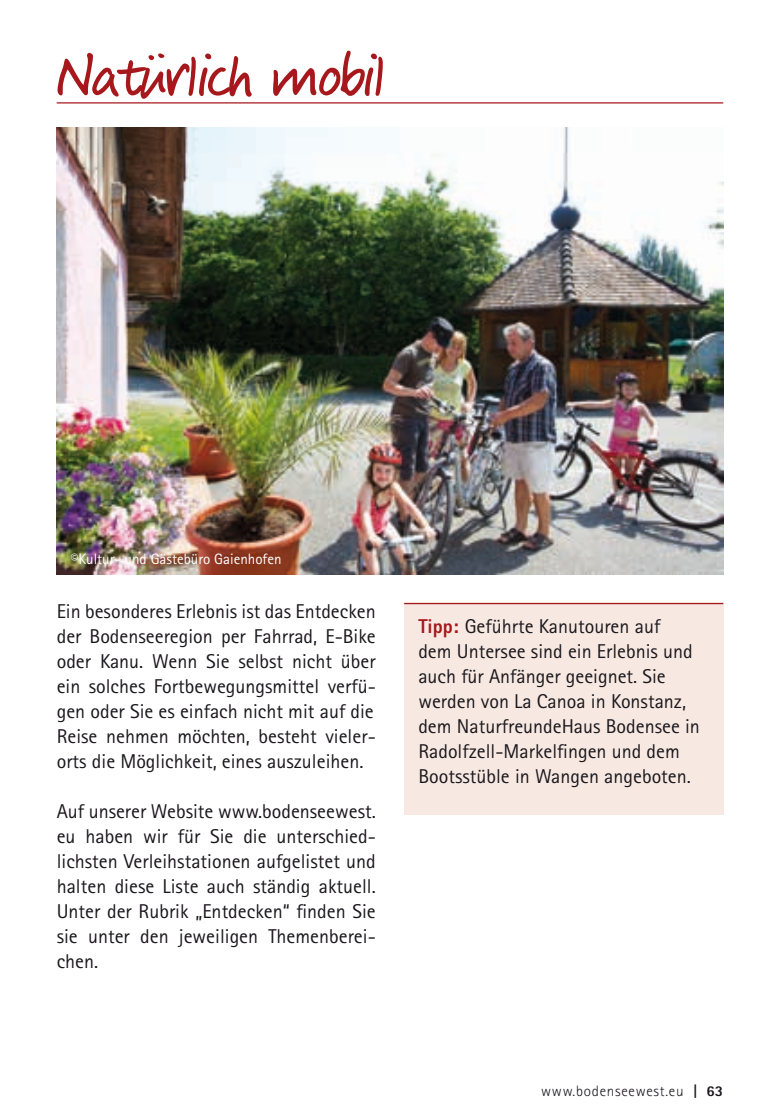
<style>
.page{position:relative;width:780px;height:1120px;background:#fff}
.page>*{position:absolute;margin:0;border:0;box-sizing:border-box;transform-origin:0 0}
.t1{font:60px "Veneto Handwriting";color:#a6181c}
.t2{font:20px/25px "Rotis Sans Serif";color:#1a171c;text-align:justify}
.t3{font:15px "Rotis Sans Serif";color:#fff}
.t4{font:300 15px "Rotis Sans Serif";letter-spacing:.05em;color:#1a171c}
.s1{font-weight:800;color:#a6181c}
.s2{font-weight:800}
</style>
<div class="page">
<hr style="left:57px;top:102px;width:666px;height:1px;background:#a6181c">
<img style="left:57px;top:128px;width:666px;height:446px">
<div style="left:404px;top:602px;width:319px;height:213px;background:#f7e9e2"></div>
<hr style="left:404px;top:603px;width:319px;height:1px;background:#a6181c">
<h1 class="t1" style="left:57px;top:43px;width:330px">Natürlich mobil</h1>
<p class="t3" style="left:71px;top:550px;width:212px">©Kultur- und Gästebüro Gaienhofen</p>
<p class="t2" style="left:57px;top:598px;width:320px">Ein besonderes Erlebnis ist das Entdecken der Bodenseeregion per Fahrrad, E-Bike oder Kanu. Wenn Sie selbst nicht über ein solches Fortbewegungsmittel verfü&shy;gen oder Sie es einfach nicht mit auf die Reise nehmen möchten, besteht vieler&shy;orts die Möglichkeit, eines auszuleihen.</p>
<p class="t2" style="left:57px;top:798px;width:320px">Auf unserer Website www.bodenseewest. eu haben wir für Sie die unterschied&shy;lichsten Verleihstationen aufgelistet und halten diese Liste auch ständig aktuell.<br>Unter der Rubrik „Entdecken“ finden Sie sie unter den jeweiligen Themenberei&shy;chen.</p>
<p class="t2" style="left:418px;top:613px;width:283px;text-align:left"><span class="s1">Tipp:</span> Geführte Kanutouren auf<br>dem Untersee sind ein Erlebnis und auch für Anfänger geeignet. Sie werden von La Canoa in Konstanz, dem NaturfreundeHaus Bodensee in Radolfzell-Markelfingen und dem Bootsstüble in Wangen angeboten.</p>
<p class="t4" style="left:541px;top:1082px;width:184px">www.bodenseewest.eu <span class="s2">| 63</span></p>
</div>
